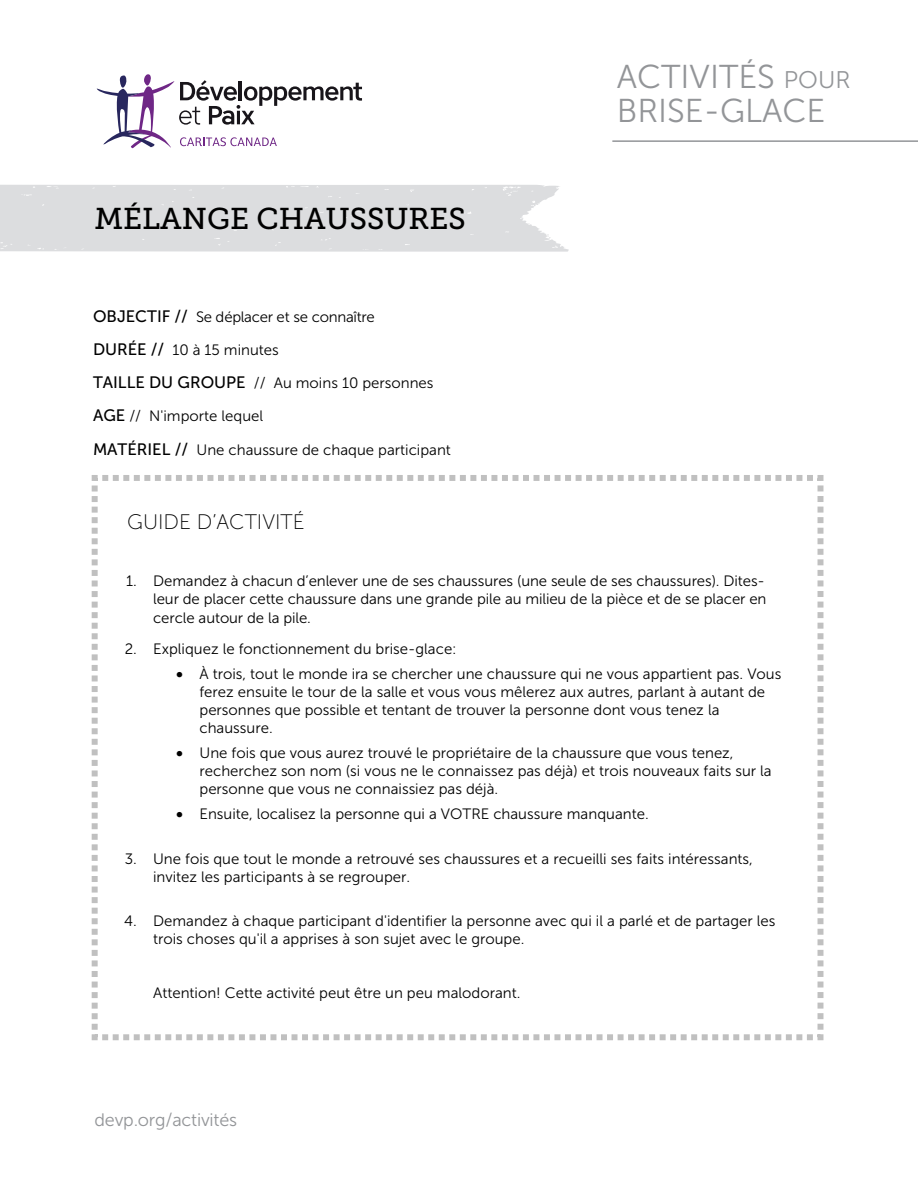
<style>
.page{position:relative;width:918px;height:1188px;background:#fff}
.page>*{position:absolute;margin:0;border:0;box-sizing:border-box;transform-origin:0 0}
.THINKfast_body_text{font:33px/33.6px "Museo Sans 300";color:#939598}
.t1{font:30px "Museo Slab 500";color:#000}
.t2{font:21px "Museo Sans 100";color:#000}
.t3{font:18px "Museo Sans 300";letter-spacing:-.01em;color:#939598}
.t4{font:15px/17.9px "Museo Sans 300";color:#000}
.t5{font:15px "Museo Sans 300";letter-spacing:-.02em;color:#000}
.s1{font-family:"Museo Sans 500";font-size:16.5px}
.s2{font-size:24px}
</style>
<div class="page">
<hr style="left:612px;top:140px;width:306px;height:2px;background:#939598">
<svg style="left:96px;top:74px;width:266px;height:75px"></svg>
<div style="left:0;top:185px;width:569px;height:67px;background:#dcdddf"></div>
<svg style="left:92px;top:475px;width:732px;height:565px"></svg>
<p class="t1" style="left:94px;top:202px;width:373px">MÉLANGE CHAUSSURES</p>
<p class="t5" style="left:93px;top:309px;width:283px"><span class="s1">OBJECTIF //</span> Se déplacer et se connaître</p>
<p class="t4" style="left:93px;top:334px;width:342px;line-height:33px"><span class="s1">DURÉE //</span> 10 à 15 minutes<br><span class="s1">TAILLE DU GROUPE</span> // Au moins 10 personnes</p>
<p class="t4" style="left:93px;top:407px;width:172px"><span class="s1">AGE</span> // N'importe lequel</p>
<p class="t4" style="left:93px;top:441px;width:359px"><span class="s1">MATÉRIEL //</span> Une chaussure de chaque participant</p>
<p class="t2" style="left:127px;top:510px;width:179px">GUIDE D’ACTIVITÉ</p>
<p class="THINKfast_body_text" style="left:617px;top:60px;width:235px">ACTIVITÉS <span class="s2">POUR<br></span>BRISE-GLACE</p>
<p class="t4" style="left:153px;top:572px;width:615px;line-height:18.3px;text-align:justify;text-indent:-27px">1. Demandez à chacun d’enlever une de ses chaussures (une seule de ses chaussures). Dites&shy;leur de placer cette chaussure dans une grande pile au milieu de la pièce et de se placer en cercle autour de la pile.</p>
<p class="t4" style="left:125px;top:640px;width:333px">2. Expliquez le fonctionnement du brise-glace:</p>
<p class="t4" style="left:200px;top:665px;width:583px;text-indent:-23px">• À trois, tout le monde ira se chercher une chaussure qui ne vous appartient pas. Vous ferez ensuite le tour de la salle et vous vous mêlerez aux autres, parlant à autant de personnes que possible et tentant de trouver la personne dont vous tenez la chaussure.</p>
<p class="t4" style="left:200px;top:744px;width:574px;text-indent:-23px">• Une fois que vous aurez trouvé le propriétaire de la chaussure que vous tenez, recherchez son nom (si vous ne le connaissez pas déjà) et trois nouveaux faits sur la personne que vous ne connaissiez pas déjà.</p>
<p class="t4" style="left:176px;top:805px;width:474px">• Ensuite, localisez la personne qui a VOTRE chaussure manquante.</p>
<p class="t4" style="left:153px;top:850px;width:601px;text-indent:-28px">3. Une fois que tout le monde a retrouvé ses chaussures et a recueilli ses faits intéressants, invitez les participants à se regrouper.</p>
<p class="t4" style="left:153px;top:912px;width:624px;text-indent:-29px">4. Demandez à chaque participant d'identifier la personne avec qui il a parlé et de partager les trois choses qu'il a apprises à son sujet avec le groupe.</p>
<p class="t4" style="left:153px;top:984px;width:369px">Attention! Cette activité peut être un peu malodorant.</p>
<p class="t3" style="left:94px;top:1110px;width:144px">devp.org/activités</p>
</div>
